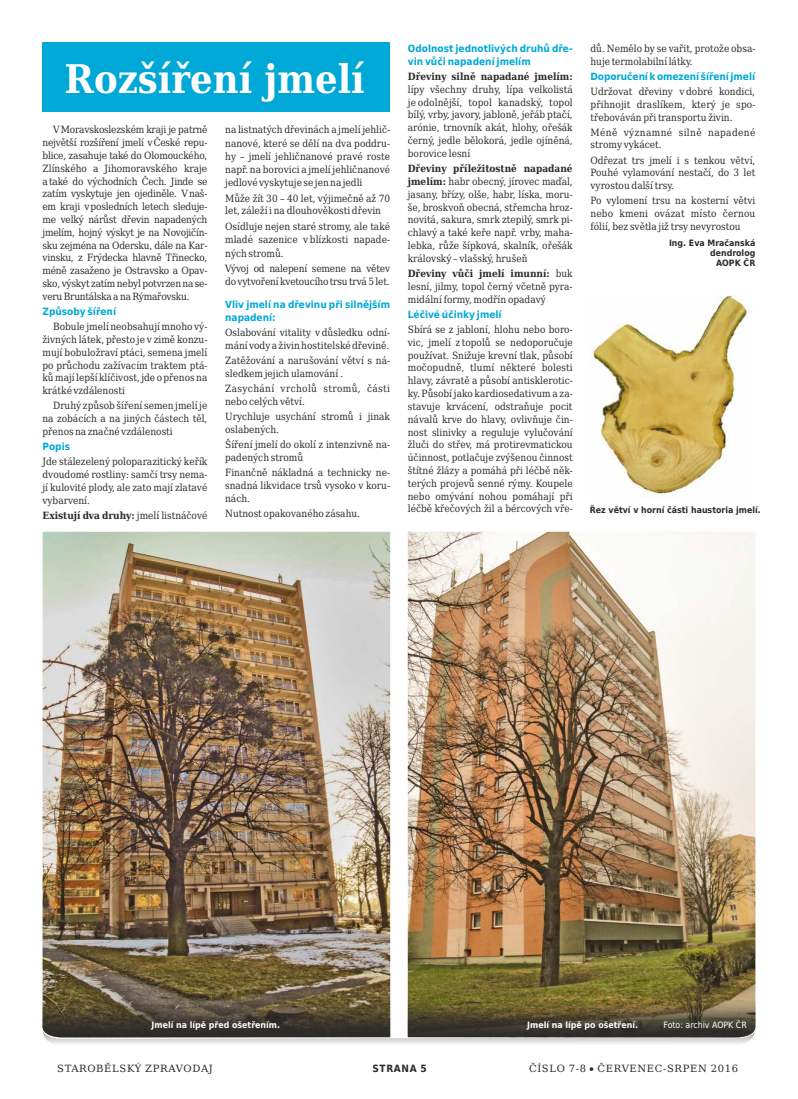
<style>
.page{position:relative;width:798px;height:1099px;background:#fff}
.page>*{position:absolute;margin:0;border:0;box-sizing:border-box;transform-origin:0 0}
.t1{font:700 39.5px "DejaVu Serif Condensed";color:#fefefe}
.t2{font:10px/12.8px "DejaVu Serif Condensed";color:#2b2a29;text-align:justify}
.t3{font:700 10px/12.8px "DejaVu Sans Condensed";color:#00a8d7}
.t4{font:700 10px "DejaVu Serif Condensed";color:#2b2a29}
.t5{font:10px "DejaVu Serif";letter-spacing:.065em;color:#2b2a29}
.t6{font:10px/12.8px "DejaVu Serif Condensed";letter-spacing:.035em;color:#2b2a29}
.t7{font:10px/12.8px "DejaVu Serif Condensed";letter-spacing:.04em;color:#2b2a29}
.t8{font:700 10px "DejaVu Sans Condensed";letter-spacing:.06em;color:#2b2a29}
.t9{font:700 8.75px/10.1px "DejaVu Sans Condensed";color:#2b2a29;text-align:right}
.t10{font:700 8.75px "DejaVu Sans Condensed";color:#fefefe}
.t11{font:8.75px "DejaVu Sans Condensed";color:#fefefe}
.s1{font-weight:400}
.s2{font-weight:700}
</style>
<div class="page">
<div style="left:43px;top:43px;width:347px;height:69px;background:#00a8d7"></div>
<svg style="left:45px;top:1038px;width:707px;height:6px"></svg>
<img style="left:407px;top:532px;width:348px;height:466px">
<img style="left:407px;top:998px;width:348px;height:39px">
<img style="left:43px;top:531px;width:347px;height:467px">
<img style="left:43px;top:998px;width:347px;height:39px">
<img style="left:590px;top:295px;width:161px;height:202px">
<h1 class="t1" style="left:64px;top:63px;width:301px">Rozšíření jmelí</h1>
<p class="t2" style="left:42px;top:124px;width:166px;text-indent:11px">VMoravskoslezském kraji je patrně největší rozšíření jmelí vČeské repu&shy;blice, zasahuje také do Olomouckého, Zlínského a Jihomoravského kraje ataké do východních Čech. Jinde se zatím vyskytuje jen ojediněle. Vnaš&shy;em kraji vposledních letech sleduje&shy;me velký nárůst dřevin napadených jmelím, hojný výskyt je na Novojičín&shy;sku zejména na Odersku, dále na Kar&shy;vinsku, z Frýdecka hlavně Třinecko, méně zasaženo je Ostravsko a Opav&shy;sko, výskyt zatím nebyl potvrzen nase&shy;veru Bruntálska a na Rýmařovsku.</p>
<p class="t3" style="left:42px;top:306px;width:75px">Způsoby šíření</p>
<p class="t2" style="left:42px;top:321px;width:166px;text-indent:11px">Bobule jmelí neobsahují mnoho vý&shy;živných látek, přesto je v zimě konzu&shy;mují bobuložraví ptáci, semena jmelí po průchodu zažívacím traktem ptá&shy;ků mají lepší klíčivost, jde o přenos na krátké vzdálenosti</p>
<p class="t2" style="left:42px;top:400px;width:166px;text-indent:11px">Druhý způsob šíření semen jmelí je na zobácích a na jiných částech těl, přenos na značné vzdálenosti</p>
<p class="t3" style="left:42px;top:441px;width:29px">Popis</p>
<p class="t2" style="left:42px;top:456px;width:166px">Jde stálezelený poloparazitický keřík dvoudomé rostliny: samčí trsy nema&shy;jí kulovité plody, ale zato mají zlatavé vybarvení.</p>
<p class="t4" style="left:42px;top:511px;width:166px">Existují dva druhy: <span class="s1">jmelí listnáčové</span></p>
<p class="t2" style="left:225px;top:124px;width:166px;line-height:13.2px">na listnatých dřevinách a jmelí jehlič&shy;nanové, které se dělí na dva poddru&shy;hy – jmelí jehličnanové pravé roste např. na borovici a jmelí jehličnanové jedlové vyskytuje se jen na jedli</p>
<p class="t2" style="left:225px;top:193px;width:166px">Může žít 30 – 40 let, výjimečně až 70 let, záleží i na dlouhověkosti dřevin</p>
<p class="t2" style="left:225px;top:220px;width:166px;line-height:13.8px">Osídluje nejen staré stromy, ale také mladé sazenice v blízkosti napade&shy;ných stromů.</p>
<p class="t2" style="left:225px;top:263px;width:166px">Vývoj od nalepení semene na větev dovytvoření kvetoucího trsu trvá 5 let.</p>
<p class="t3" style="left:225px;top:299px;width:166px">Vliv jmelí na dřevinu při silnějším napadení:</p>
<p class="t2" style="left:225px;top:327px;width:166px">Oslabování vitality v důsledku odní&shy;mání vody a živin hostitelské dřevině.</p>
<p class="t2" style="left:225px;top:355px;width:166px">Zatěžování a narušování větví s ná&shy;sledkem jejich ulamování .</p>
<p class="t6" style="left:225px;top:383px;width:166px">Zasychání vrcholů stromů, části nebo celých větví.</p>
<p class="t2" style="left:225px;top:411px;width:166px">Urychluje usychání stromů i jinak oslabených.</p>
<p class="t2" style="left:225px;top:439px;width:166px">Šíření jmelí do okolí z intenzivně na&shy;padených stromů</p>
<p class="t2" style="left:225px;top:467px;width:166px">Finančně nákladná a technicky ne&shy;snadná likvidace trsů vysoko v koru&shy;nách.</p>
<p class="t2" style="left:225px;top:508px;width:136px">Nutnost opakovaného zásahu.</p>
<p class="t3" style="left:407px;top:43px;width:166px">Odolnost jednotlivých druhů dře&shy;vin vůči napadení jmelím</p>
<p class="t4" style="left:407px;top:72px;width:166px">Dřeviny silně napadané jmelím:</p>
<p class="t2" style="left:407px;top:84px;width:166px">lípy všechny druhy, lípa velkolistá je odolnější, topol kanadský, topol bílý, vrby, javory, jabloně, jeřáb ptačí, arónie, trnovník akát, hlohy, ořešák černý, jedle bělokorá, jedle ojíněná, borovice lesní</p>
<p class="t2" style="left:407px;top:163px;width:166px"><span class="s2">Dřeviny příležitostně napadané jmelím:</span> habr obecný, jírovec maďal, jasany, břízy, olše, habr, líska, moru&shy;še, broskvoň obecná, střemcha hroz&shy;novitá, sakura, smrk ztepilý, smrk pi&shy;chlavý a také keře např. vrby, maha&shy;lebka, růže šípková, skalník, ořešák královský – vlašský, hrušeň</p>
<p class="t2" style="left:407px;top:268px;width:166px"><span class="s2">Dřeviny vůči jmelí imunní:</span> buk lesní, jilmy, topol černý včetně pyra&shy;midální formy, modřín opadavý</p>
<p class="t3" style="left:407px;top:309px;width:95px">Léčivé účinky jmelí</p>
<p class="t2" style="left:407px;top:324px;width:166px">Sbírá se z jabloní, hlohu nebo boro&shy;vic, jmelí z topolů se nedoporučuje používat. Snižuje krevní tlak, působí močopudně, tlumí některé bolesti hlavy, závratě a působí antisklerotic&shy;ky. Působí jako kardiosedativum a za&shy;stavuje krvácení, odstraňuje pocit návalů krve do hlavy, ovlivňuje čin&shy;nost slinivky a reguluje vylučování žluči do střev, má protirevmatickou účinnost, potlačuje zvýšenou činnost štítné žlázy a pomáhá při léčbě něk&shy;terých projevů senné rýmy. Koupele nebo omývání nohou pomáhají při léčbě křečových žil a bércových vře-</p>
<p class="t2" style="left:590px;top:43px;width:166px">dů. Nemělo by se vařit, protože obsa&shy;huje termolabilní látky.</p>
<p class="t3" style="left:590px;top:71px;width:166px">Doporučení k omezení šíření jmelí</p>
<p class="t2" style="left:590px;top:86px;width:166px">Udržovat dřeviny v dobré kondici, přihnojit draslíkem, který je spo&shy;třebováván při transportu živin.</p>
<p class="t7" style="left:590px;top:127px;width:166px">Méně významné silně napadené stromy vykácet.</p>
<p class="t2" style="left:590px;top:155px;width:166px">Odřezat trs jmelí i s tenkou větví, Pouhé vylamování nestačí, do 3 let vyrostou další trsy.</p>
<p class="t2" style="left:590px;top:195px;width:166px">Po vylomení trsu na kosterní větvi nebo kmeni ovázat místo černou fólií, bez světla již trsy nevyrostou</p>
<p class="t9" style="left:668px;top:238px;width:88px">Ing. Eva Mračanská dendrolog<br>AOPK ČR</p>
<p class="t9" style="left:589px;top:505px;width:172px">Řez větví v horní části haustoria jmelí.</p>
<p class="t10" style="left:151px;top:1021px;width:130px">Jmelí na lípě před ošetřením.</p>
<p class="t10" style="left:527px;top:1021px;width:112px">Jmelí na lípě po ošetření.</p>
<p class="t11" style="left:663px;top:1021px;width:85px">Foto: archiv AOPK ČR</p>
<p class="t5" style="left:57px;top:1063px;width:157px">STAROBĚLSKÝ ZPRAVODAJ</p>
<p class="t8" style="left:372px;top:1063px;width:56px">STRANA 5</p>
<p class="t5" style="left:529px;top:1063px;width:210px">ČÍSLO 7-8 ČERVENEC-SRPEN 2016</p>
</div>
